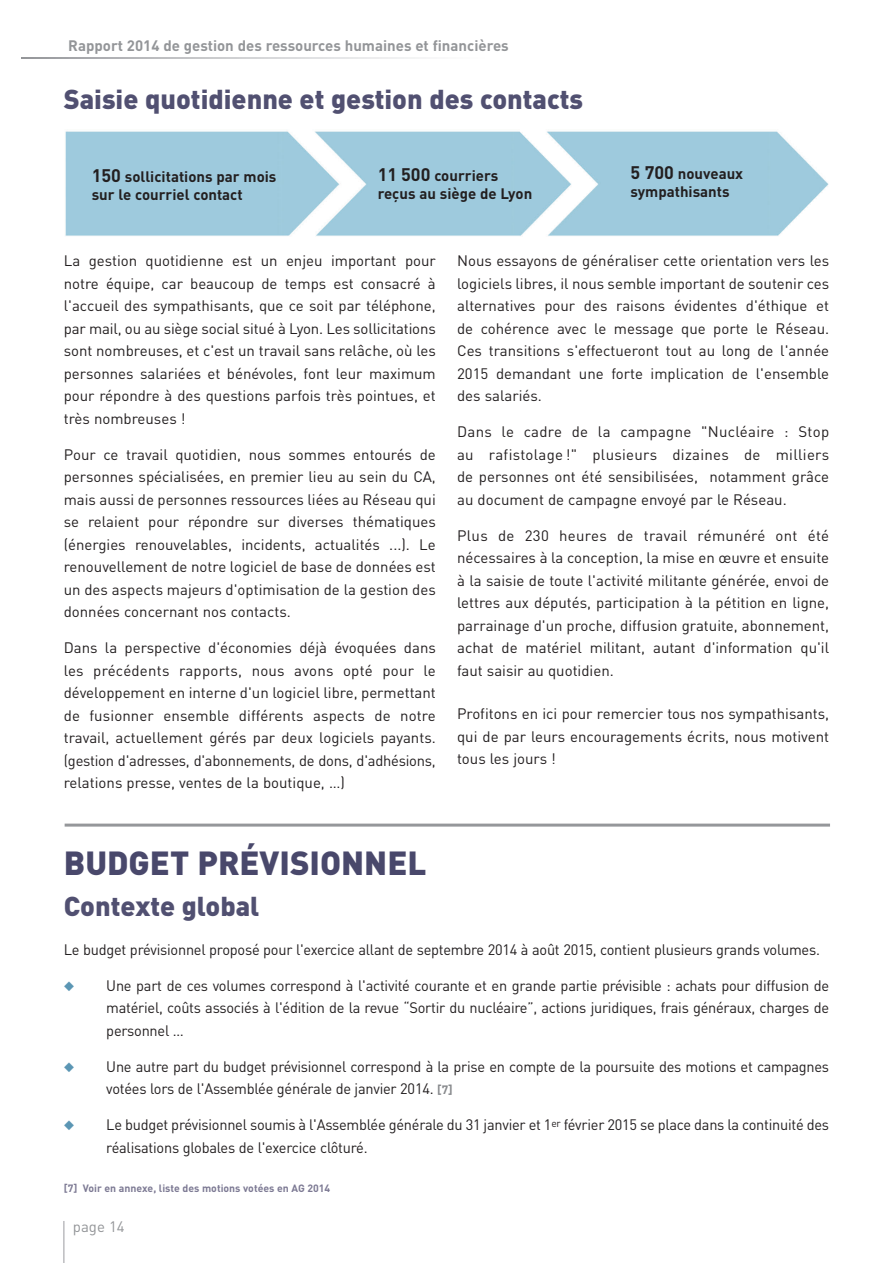
<style>
.page{position:relative;width:893px;height:1263px;background:#fff}
.page>*{position:absolute;margin:0;border:0;box-sizing:border-box;transform-origin:0 0}
.t1{font:900 33px "DIN Pro";color:#49486b}
.t2{font:900 27px "DIN Pro";color:#515071}
.t3{font:15px/22.5px "DIN Pro";color:#231f20;text-align:justify}
.t4{font:700 15px/18px "DIN Pro";color:#231f20}
.t5{font:700 15px "DIN Pro";color:#939598}
.t6{font:15px "DIN Pro";color:#939598}
.t7{font:700 10.5px "DIN Pro";color:#7c7993}
.s1{font-size:18px}
.s2{color:#5b96b4}
.s3{font-weight:700;font-size:12px;color:#87898c}
</style>
<div class="page">
<hr style="left:63px;top:1221px;width:2px;height:42px;background:#bcbdc0">
<img style="left:65px;top:131px;width:764px;height:105px">
<hr style="left:65px;top:824px;width:765px;height:3px;background:#95979a">
<p class="t5" style="left:68px;top:35px;width:442px">Rapport 2014 de gestion des ressources humaines et financières</p>
<h2 class="t2" style="left:64px;top:80px;width:521px">Saisie quotidienne et gestion des contacts</h2>
<p class="t4" style="left:92px;top:167px;width:186px"><span class="s1">150</span> sollicitations par mois sur le courriel contact</p>
<p class="t4" style="left:378px;top:166px;width:156px"><span class="s1">11 500</span> courriers reçus au siège de Lyon</p>
<p class="t4" style="left:630px;top:164px;width:114px"><span class="s1">5 700</span> nouveaux sympathisants</p>
<p class="t3" style="left:64px;top:249px;width:374px">La gestion quotidienne est un enjeu important pour notre équipe, car beaucoup de temps est consacré à l'accueil des sympathisants, que ce soit par téléphone, par mail, ou au siège social situé à Lyon. Les sollicitations sont nombreuses, et c'est un travail sans relâche, où les personnes salariées et bénévoles, font leur maximum pour répondre à des questions parfois très pointues, et très nombreuses !</p>
<p class="t3" style="left:64px;top:443px;width:374px">Pour ce travail quotidien, nous sommes entourés de personnes spécialisées, en premier lieu au sein du CA, mais aussi de personnes ressources liées au Réseau qui se relaient pour répondre sur diverses thématiques (énergies renouvelables, incidents, actualités ...). Le renouvellement de notre logiciel de base de données est un des aspects majeurs d'optimisation de la gestion des données concernant nos contacts.</p>
<p class="t3" style="left:64px;top:636px;width:374px">Dans la perspective d'économies déjà évoquées dans les précédents rapports, nous avons opté pour le développement en interne d'un logiciel libre, permettant de fusionner ensemble différents aspects de notre travail, actuellement gérés par deux logiciels payants. (gestion d'adresses, d'abonnements, de dons, d'adhésions, relations presse, ventes de la boutique, …)</p>
<p class="t3" style="left:457px;top:249px;width:374px">Nous essayons de généraliser cette orientation vers les logiciels libres, il nous semble important de soutenir ces alternatives pour des raisons évidentes d'éthique et de cohérence avec le message que porte le Réseau.<br>Ces transitions s'effectueront tout au long de l'année 2015 demandant une forte implication de l'ensemble des salariés.</p>
<p class="t3" style="left:457px;top:420px;width:374px">Dans le cadre de la campagne "Nucléaire : Stop au rafistolage !" plusieurs dizaines de milliers de personnes ont été sensibilisées, notamment grâce au document de campagne envoyé par le Réseau.</p>
<p class="t3" style="left:457px;top:524px;width:374px">Plus de 230 heures de travail rémunéré ont été nécessaires à la conception, la mise en œuvre et ensuite à la saisie de toute l'activité militante générée, envoi de lettres aux députés, participation à la pétition en ligne, parrainage d'un proche, diffusion gratuite, abonnement, achat de matériel militant, autant d'information qu'il faut saisir au quotidien.</p>
<p class="t3" style="left:457px;top:702px;width:374px">Profitons en ici pour remercier tous nos sympathisants, qui de par leurs encouragements écrits, nous motivent tous les jours !</p>
<h1 class="t1" style="left:64px;top:841px;width:364px">BUDGET PRÉVISIONNEL</h1>
<h2 class="t2" style="left:64px;top:888px;width:197px">Contexte global</h2>
<p class="t3" style="left:64px;top:937px;width:758px">Le budget prévisionnel proposé pour l'exercice allant de septembre 2014 à août 2015, contient plusieurs grands volumes.</p>
<p class="t3" style="left:106px;top:973px;width:724px;text-indent:-43px"><span class="s2">◆</span> Une part de ces volumes correspond à l'activité courante et en grande partie prévisible : achats pour diffusion de matériel, coûts associés à l'édition de la revue “Sortir du nucléaire”, actions juridiques, frais généraux, charges de personnel …</p>
<p class="t3" style="left:106px;top:1054px;width:724px;text-indent:-43px"><span class="s2">◆</span> Une autre part du budget prévisionnel correspond à la prise en compte de la poursuite des motions et campagnes votées lors de l'Assemblée générale de janvier 2014. <span class="s3">[7]</span></p>
<p class="t3" style="left:106px;top:1113px;width:724px;text-indent:-43px"><span class="s2">◆</span> Le budget prévisionnel soumis à l'Assemblée générale du 31 janvier et 1<sup>er</sup> février 2015 se place dans la continuité des réalisations globales de l'exercice clôturé.</p>
<p class="t7" style="left:64px;top:1181px;width:268px">[7] Voir en annexe, liste des motions votées en AG 2014</p>
<p class="t6" style="left:73px;top:1216px;width:53px">page 14</p>
</div>
